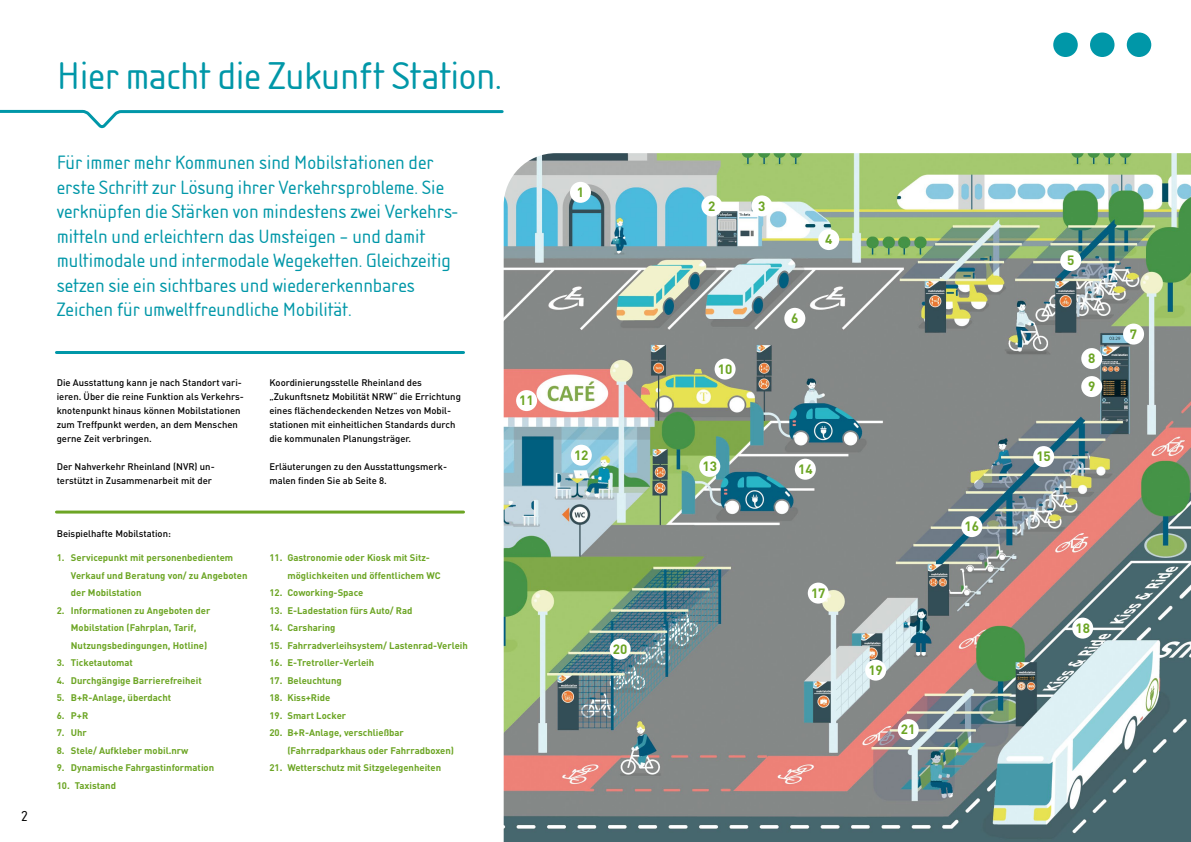
<style>
.page{position:relative;width:1191px;height:842px;background:#fff}
.page>*{position:absolute;margin:0;border:0;box-sizing:border-box;transform-origin:0 0}
.t1{font:40px "Isonorm D";letter-spacing:-.01em;color:#0097a8}
.t2{font:20px/24.5px "Isonorm D";color:#0097a8}
.t3{font:15px "Isonorm D";color:#000}
.t4{font:700 13.4px/28px "DIN";color:#6ca524}
.t5{font:700 9.5px/17.5px "DIN";color:#6ca524}
.t6{font:500 9.5px/14px "DIN";color:#000}
</style>
<div class="page">
<div style="left:1126px;top:33px;width:25px;height:24px;background:#0097a8;border-radius:50%"></div>
<div style="left:1090px;top:33px;width:24px;height:24px;background:#0097a8;border-radius:50%"></div>
<div style="left:1053px;top:33px;width:24px;height:24px;background:#0097a8;border-radius:50%"></div>
<hr style="left:56px;top:351px;width:407px;height:3px;background:#0097a8">
<svg style="left:0;top:109px;width:504px;height:20px"></svg>
<img style="left:503px;top:153px;width:688px;height:689px">
<hr style="left:56px;top:511px;width:407px;height:3px;background:#6ca524">
<div style="left:701px;top:195px;width:21px;height:21px;background:#fff;border-radius:50%"></div>
<div style="left:751px;top:195px;width:21px;height:21px;background:#fff;border-radius:50%"></div>
<div style="left:784px;top:308px;width:21px;height:21px;background:#fff;border-radius:50%"></div>
<div style="left:1060px;top:250px;width:21px;height:21px;background:#fff;border-radius:50%"></div>
<div style="left:1123px;top:324px;width:21px;height:21px;background:#fff;border-radius:50%"></div>
<div style="left:1081px;top:348px;width:21px;height:21px;background:#fff;border-radius:50%"></div>
<div style="left:1081px;top:376px;width:21px;height:21px;background:#fff;border-radius:50%"></div>
<div style="left:714px;top:359px;width:21px;height:21px;background:#fff;border-radius:50%"></div>
<div style="left:516px;top:390px;width:21px;height:21px;background:#fff;border-radius:50%"></div>
<div style="left:699px;top:456px;width:21px;height:21px;background:#fff;border-radius:50%"></div>
<div style="left:897px;top:719px;width:21px;height:21px;background:#fff;border-radius:50%"></div>
<div style="left:818px;top:229px;width:21px;height:21px;background:#fff;border-radius:50%"></div>
<div style="left:1033px;top:446px;width:21px;height:21px;background:#fff;border-radius:50%"></div>
<div style="left:961px;top:516px;width:21px;height:21px;background:#fff;border-radius:50%"></div>
<div style="left:609px;top:639px;width:21px;height:21px;background:#fff;border-radius:50%"></div>
<div style="left:807px;top:583px;width:21px;height:21px;background:#fff;border-radius:50%"></div>
<div style="left:795px;top:459px;width:21px;height:21px;background:#fff;border-radius:50%"></div>
<div style="left:571px;top:445px;width:21px;height:21px;background:#fff;border-radius:50%"></div>
<div style="left:570px;top:182px;width:21px;height:21px;background:#fff;border-radius:50%"></div>
<div style="left:865px;top:660px;width:21px;height:21px;background:#fff;border-radius:50%"></div>
<div style="left:1072px;top:618px;width:21px;height:21px;background:#fff;border-radius:50%"></div>
<h3 class="t3" style="left:21px;top:807px;width:8px">2</h3>
<h1 class="t1" style="left:57px;top:53px;width:447px">Hier macht die Zukunft Station.</h1>
<p class="t2" style="left:57px;top:150px;width:402px">Für immer mehr Kommunen sind Mobilstationen der erste Schritt zur Lösung ihrer Verkehrsprobleme. Sie verknüpfen die Stärken von mindestens zwei Verkehrs&shy;mitteln und erleichtern das Umsteigen – und damit multimodale und intermodale Wegeketten. Gleichzeitig setzen sie ein sichtbares und wiedererkennbares Zeichen für umweltfreundliche Mobilität.</p>
<p class="t6" style="left:57px;top:375px;width:189px">Die Ausstattung kann je nach Standort vari&shy;ieren. Über die reine Funktion als Verkehrs&shy;knotenpunkt hinaus können Mobilstationen zum Treffpunkt werden, an dem Menschen gerne Zeit verbringen.</p>
<p class="t6" style="left:57px;top:459px;width:159px">Der Nahverkehr Rheinland (NVR) un&shy;terstützt in Zusammenarbeit mit der</p>
<p class="t6" style="left:57px;top:526px;width:116px">Beispielhafte Mobilstation:</p>
<p class="t5" style="left:71px;top:548px;width:178px;text-indent:-14px">1. Servicepunkt mit personenbedientem<br>Verkauf und Beratung von/ zu Angeboten der Mobilstation</p>
<p class="t5" style="left:71px;top:601px;width:141px;text-indent:-14px">2. Informationen zu Angeboten der<br>Mobilstation (Fahrplan, Tarif,<br>Nutzungsbedingungen, Hotline)</p>
<p class="t5" style="left:57px;top:653px;width:78px">3. Ticketautomat</p>
<p class="t5" style="left:57px;top:671px;width:146px">4. Durchgängige Barrierefreiheit</p>
<p class="t5" style="left:57px;top:688px;width:116px">5. B+R-Anlage, überdacht</p>
<p class="t5" style="left:57px;top:706px;width:33px">6. P+R</p>
<p class="t5" style="left:57px;top:723px;width:32px">7. Uhr</p>
<p class="t5" style="left:57px;top:741px;width:133px">8. Stele/ Aufkleber mobil.nrw</p>
<p class="t5" style="left:57px;top:758px;width:159px">9. Dynamische Fahrgastinformation</p>
<p class="t5" style="left:57px;top:776px;width:61px">10. Taxistand</p>
<p class="t6" style="left:269px;top:375px;width:193px">Koordinierungsstelle Rheinland des „Zukunftsnetz Mobilität NRW“ die Errichtung eines flächendeckenden Netzes von Mobil&shy;stationen mit einheitlichen Standards durch die kommunalen Planungsträger.</p>
<p class="t6" style="left:269px;top:459px;width:179px">Erläuterungen zu den Ausstattungsmerk&shy;malen finden Sie ab Seite 8.</p>
<p class="t5" style="left:287px;top:548px;width:155px;text-indent:-18px">11. Gastronomie oder Kiosk mit Sitz&shy;möglichkeiten und öffentlichem WC</p>
<p class="t5" style="left:269px;top:583px;width:95px">12. Coworking-Space</p>
<p class="t5" style="left:269px;top:601px;width:145px">13. E-Ladestation fürs Auto/ Rad</p>
<p class="t5" style="left:269px;top:618px;width:68px">14. Carsharing</p>
<p class="t5" style="left:269px;top:636px;width:200px">15. Fahrradverleihsystem/ Lastenrad-Verleih</p>
<p class="t5" style="left:269px;top:653px;width:106px">16. E-Tretroller-Verleih</p>
<p class="t5" style="left:269px;top:671px;width:74px">17. Beleuchtung</p>
<p class="t5" style="left:269px;top:688px;width:62px">18. Kiss+Ride</p>
<p class="t5" style="left:269px;top:706px;width:78px">19. Smart Locker</p>
<p class="t5" style="left:287px;top:723px;width:168px;text-indent:-18px">20. B+R-Anlage, verschließbar (Fahrradparkhaus oder Fahrradboxen)</p>
<p class="t5" style="left:269px;top:758px;width:173px">21. Wetterschutz mit Sitzgelegenheiten</p>
<h3 class="t4" style="left:519px;top:386px;width:16px">11</h3>
<h3 class="t4" style="left:577px;top:178px;width:9px">1</h3>
<h3 class="t4" style="left:574px;top:440px;width:16px">12</h3>
<h3 class="t4" style="left:613px;top:634px;width:16px">20</h3>
<h3 class="t4" style="left:708px;top:191px;width:9px">2</h3>
<h3 class="t4" style="left:758px;top:191px;width:9px">3</h3>
<h3 class="t4" style="left:718px;top:354px;width:16px">10</h3>
<h3 class="t4" style="left:791px;top:304px;width:9px">6</h3>
<h3 class="t4" style="left:825px;top:225px;width:9px">4</h3>
<h3 class="t4" style="left:702px;top:452px;width:16px">13</h3>
<h3 class="t4" style="left:798px;top:454px;width:16px">14</h3>
<h3 class="t4" style="left:811px;top:578px;width:16px">17</h3>
<h3 class="t4" style="left:868px;top:655px;width:16px">19</h3>
<h3 class="t4" style="left:901px;top:715px;width:16px">21</h3>
<h3 class="t4" style="left:964px;top:512px;width:16px">16</h3>
<h3 class="t4" style="left:1067px;top:246px;width:9px">5</h3>
<h3 class="t4" style="left:1036px;top:442px;width:16px">15</h3>
<h3 class="t4" style="left:1088px;top:344px;width:9px">8<br>9</h3>
<h3 class="t4" style="left:1130px;top:319px;width:9px">7</h3>
<h3 class="t4" style="left:1075px;top:613px;width:16px">18</h3>
</div>
